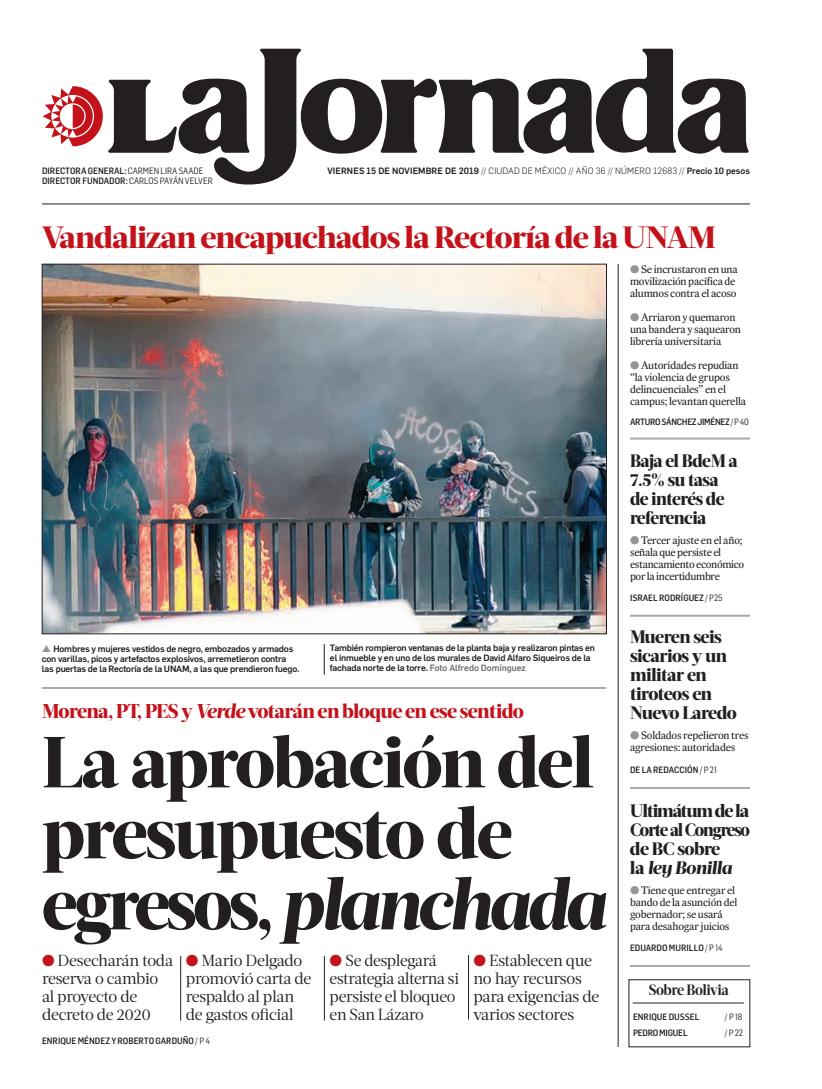
<style>
.page{position:relative;width:822px;height:1089px;background:#fff}
.page>*{position:absolute;margin:0;border:0;box-sizing:border-box;transform-origin:0 0}
.t1{font:800 72px/71px "Acta Headline";letter-spacing:-.03em;color:#231f20}
.t2{font:800 30.7px "Acta Headline";letter-spacing:-.03em;color:#c4121a;scale:1.04 1}
.t3{font:800 20px "Acta Headline";letter-spacing:-.03em;color:#c4121a}
.t4{font:800 18px/19px "Acta Headline";letter-spacing:-.03em;color:#231f20}
.t5{font:800 18px/19px "Acta Headline";letter-spacing:-.06em;color:#231f20}
.t6{font:16px/18px "Acta Deck";letter-spacing:-.02em;color:#231f20}
.t7{font:700 15px "Acta Headline";letter-spacing:-.03em;color:#231f20;scale:.95 1}
.t8{font:11px/12px "Expresso Tx";letter-spacing:-.02em;color:#231f20}
.t9{font:500 9px/10px "Flama";letter-spacing:-.02em;color:#231f20}
.t10{font:500 9px "Flama Semicond";color:#231f20}
.t11{font:500 9px "Flama";letter-spacing:.01em;color:#231f20}
.t12{font:500 9px "Flama Semicond";letter-spacing:-.03em;color:#231f20}
.t13{font:500 9px "Flama Semicond";letter-spacing:-.025em;color:#231f20}
.t14{font:9px "Flama Semicond";color:#231f20}
.s1{font-weight:400}
.s2{font-weight:300}
.s3{color:#939598}
.s4{color:#6c6d70}
.s5{font-style:italic}
.s6{color:#c4121a}
</style>
<div class="page">
<svg style="left:43px;top:49px;width:706px;height:136px"></svg>
<hr style="left:42px;top:204px;width:708px;height:1px;background:#231f20">
<hr style="left:618px;top:264px;width:1px;height:783px;background:#231f20">
<img style="left:44px;top:266px;width:561px;height:366px">
<hr style="left:42px;top:687px;width:564px;height:2px;background:#a8a9ad">
<hr style="left:181px;top:956px;width:1px;height:65px;background:#231f20">
<hr style="left:324px;top:956px;width:1px;height:65px;background:#231f20">
<hr style="left:468px;top:955px;width:1px;height:65px;background:#231f20">
<hr style="left:324px;top:644px;width:1px;height:31px;background:#231f20">
<hr style="left:630px;top:438px;width:120px;height:2px;background:#a8a9ad">
<hr style="left:630px;top:615px;width:120px;height:2px;background:#a8a9ad">
<hr style="left:630px;top:965px;width:120px;height:2px;background:#a8a9ad">
<hr style="left:630px;top:787px;width:120px;height:2px;background:#a8a9ad">
<svg style="left:629px;top:979px;width:121px;height:68px"></svg>
<p class="t10" style="left:42px;top:168px;width:163px">DIRECTORA GENERAL: <span class="s1">CARMEN LIRA SAADE</span></p>
<p class="t11" style="left:327px;top:168px;width:424px">VIERNES 15 DE NOVIEMBRE DE 2019 <span class="s2">// CIUDAD DE MÉXICO // AÑO 36 // NÚMERO 12683 //</span> Precio 10 pesos</p>
<p class="t10" style="left:42px;top:178px;width:172px">DIRECTOR FUNDADOR: <span class="s1">CARLOS PAYÁN VELVER</span></p>
<h2 class="t2" style="left:42px;top:225px;width:649px">Vandalizan encapuchados la Rectoría de la UNAM</h2>
<p class="t9" style="left:42px;top:644px;width:259px"><span class="s3">▲</span> Hombres y mujeres vestidos de negro, embozados y armados con varillas, picos y artefactos explosivos, arremetieron contra las puertas de la Rectoría de la UNAM, a las que prendieron fuego.</p>
<p class="t9" style="left:330px;top:644px;width:267px">También rompieron ventanas de la planta baja y realizaron pintas en el inmueble y en uno de los murales de David Alfaro Siqueiros de la fachada norte de la torre. <span class="s4">Foto Alfredo Domínguez</span></p>
<h3 class="t3" style="left:42px;top:704px;width:484px">Morena, PT, PES y <span class="s5">Verde</span> votarán en bloque en ese sentido</h3>
<h1 class="t1" style="left:42px;top:733px;width:566px">La aprobación del presupuesto de egresos, <span class="s5">planchada</span></h1>
<h3 class="t6" style="left:42px;top:953px;width:133px"><span class="s6">●</span> Desecharán toda reserva o cambio al proyecto de decreto de 2020</h3>
<h3 class="t6" style="left:186px;top:953px;width:127px"><span class="s6">●</span> Mario Delgado promovió carta de respaldo al plan de gastos oficial</h3>
<h3 class="t6" style="left:330px;top:953px;width:131px"><span class="s6">●</span> Se desplegará estrategia alterna si persiste el bloqueo en San Lázaro</h3>
<h3 class="t6" style="left:474px;top:953px;width:127px"><span class="s6">●</span> Establecen que no hay recursos para exigencias de varios sectores</h3>
<p class="t10" style="left:42px;top:1038px;width:170px">ENRIQUE MÉNDEZ Y ROBERTO GARDUÑO <span class="s1">/ P 4</span></p>
<p class="t8" style="left:630px;top:264px;width:109px"><span class="s3">●</span> Se incrustaron en una movilización pacífica de alumnos contra el acoso</p>
<p class="t8" style="left:630px;top:312px;width:113px"><span class="s3">●</span> Arriaron y quemaron una bandera y saquearon librería universitaria</p>
<p class="t8" style="left:630px;top:360px;width:118px"><span class="s3">●</span> Autoridades repudian ‘‘la violencia de grupos delincuenciales’’ en el campus; levantan querella</p>
<p class="t12" style="left:630px;top:419px;width:120px">ARTURO SÁNCHEZ JIMÉNEZ <span class="s1">/ P 40</span></p>
<h3 class="t4" style="left:630px;top:453px;width:109px">Baja el BdeM a<br>7.5% su tasa de interés de referencia</h3>
<p class="t8" style="left:630px;top:535px;width:116px"><span class="s3">●</span> Tercer ajuste en el año; señala que persiste el estancamiento económico por la incertidumbre</p>
<p class="t10" style="left:630px;top:595px;width:94px">ISRAEL RODRÍGUEZ <span class="s1">/ P25</span></p>
<h3 class="t4" style="left:630px;top:628px;width:109px">Mueren seis sicarios y un militar en tiroteos en<br>Nuevo Laredo</h3>
<p class="t8" style="left:630px;top:730px;width:120px"><span class="s3">●</span> Soldados repelieron tres agresiones: autoridades</p>
<p class="t10" style="left:630px;top:766px;width:89px">DE LA REDACCIÓN <span class="s1">/ P 21</span></p>
<h3 class="t5" style="left:630px;top:803px;width:121px">Ultimátum de la<br>Corte al Congreso de BC sobre<br>la <span class="s5">ley Bonilla</span></h3>
<p class="t8" style="left:630px;top:885px;width:109px"><span class="s3">●</span> Tiene que entregar el bando de la asunción del gobernador; se usará para desahogar juicios</p>
<p class="t10" style="left:630px;top:945px;width:94px">EDUARDO MURILLO <span class="s1">/ P 14</span></p>
<h3 class="t7" style="left:649px;top:984px;width:86px">Sobre Bolivia</h3>
<p class="t10" style="left:633px;top:1014px;width:68px">ENRIQUE DUSSEL</p>
<p class="t14" style="left:725px;top:1014px;width:19px">/ P 18</p>
<p class="t13" style="left:633px;top:1030px;width:56px">PEDRO MIGUEL</p>
<p class="t14" style="left:725px;top:1030px;width:19px">/ P 22</p>
</div>
